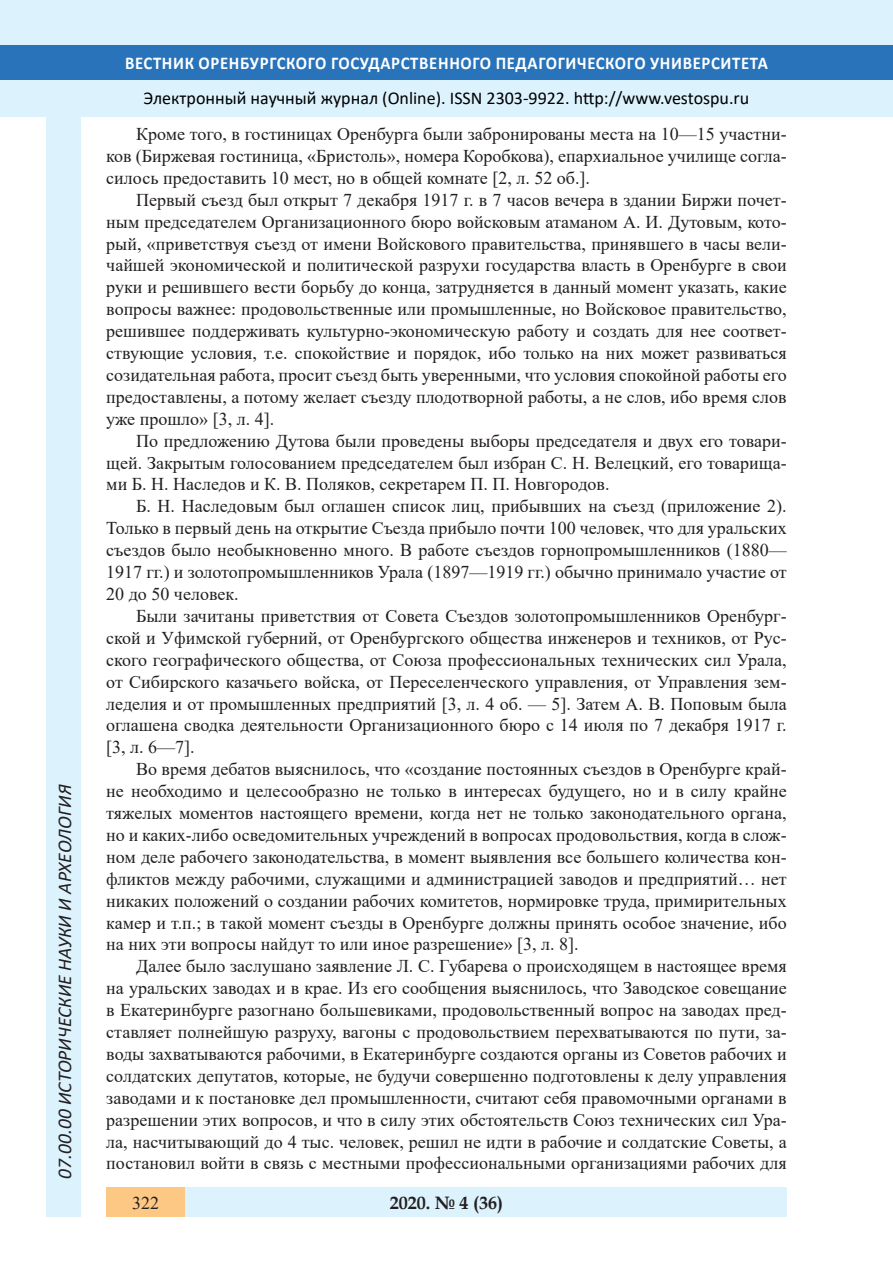
<style>
.page{position:relative;width:893px;height:1263px;background:#fff}
.page>*{position:absolute;margin:0;border:0;box-sizing:border-box;transform-origin:0 0}
.t1{font:italic 19.5px "Calibri";color:#231f20}
.Стиль2{font:18px/21.9px "Times New Roman";color:#231f20;text-align:justify}
.t2{font:18px "Calibri";color:#000}
.t3{font:700 18px "Calibri";letter-spacing:.04em;color:#fff;scale:.93 1}
.t4{font:700 18px "Book Antiqua";color:#231f20}
</style>
<div class="page">
<div style="left:0;top:0;width:893px;height:116px;background:#dcf2fc"></div>
<div style="left:0;top:45px;width:893px;height:34px;background:#2873ba"></div>
<div style="left:106px;top:1188px;width:681px;height:29px;background:#dcf2fc"></div>
<div style="left:106px;top:1188px;width:79px;height:29px;background:#fdc784"></div>
<div style="left:47px;top:116px;width:34px;height:1101px;background:#dcf2fc"></div>
<p class="t1" style="left:51px;top:1179px;width:395px;rotate:-90deg">07.00.00 ИСТОРИЧЕСКИЕ НАУКИ И АРХЕОЛОГИЯ</p>
<p class="t1" style="left:51px;top:1105px;width:206px;rotate:-90deg">БИОЛОГИЧЕСКИЕ НАУКИ</p>
<p class="t1" style="left:51px;top:1169px;width:11px;rotate:-90deg">3</p>
<p class="t3" style="left:125px;top:50px;width:693px">ВЕСТНИК ОРЕНБУРГСКОГО ГОСУДАРСТВЕННОГО ПЕДАГОГИЧЕСКОГО УНИВЕРСИТЕТА</p>
<p class="t2" style="left:144px;top:85px;width:607px">Электронный научный журнал (Online). ISSN 2303-9922. http://www.vestospu.ru</p>
<p class="t2" style="left:583px;top:85px;width:13px">t</p>
<p class="t2" style="left:583px;top:85px;width:13px">t</p>
<p class="Стиль2" style="left:106px;top:122px;width:682px;text-indent:30px">Кроме того, в гостиницах Оренбурга были забронированы места на 10—15 участни&shy;ков (Биржевая гостиница, «Бристоль», номера Коробкова), епархиальное училище согла&shy;силось предоставить 10 мест, но в общей комнате [2, л. 52 об.].</p>
<p class="Стиль2" style="left:106px;top:188px;width:682px;text-indent:30px">Первый съезд был открыт 7 декабря 1917 г. в 7 часов вечера в здании Биржи почет&shy;ным председателем Организационного бюро войсковым атаманом А. И. Дутовым, кото&shy;рый, «приветствуя съезд от имени Войскового правительства, принявшего в часы вели&shy;чайшей экономической и политической разрухи государства власть в Оренбурге в свои руки и решившего вести борьбу до конца, затрудняется в данный момент указать, какие вопросы важнее: продовольственные или промышленные, но Войсковое правительство, решившее поддерживать культурно-экономическую работу и создать для нее соответ&shy;ствующие условия, т.е. спокойствие и порядок, ибо только на них может развиваться созидательная работа, просит съезд быть уверенными, что условия спокойной работы его предоставлены, а потому желает съезду плодотворной работы, а не слов, ибо время слов уже прошло» [3, л. 4].</p>
<p class="Стиль2" style="left:106px;top:429px;width:682px;text-indent:30px">По предложению Дутова были проведены выборы председателя и двух его товари&shy;щей. Закрытым голосованием председателем был избран С. Н. Велецкий, его товарища&shy;ми Б. Н. Наследов и К. В. Поляков, секретарем П. П. Новгородов.</p>
<p class="Стиль2" style="left:106px;top:495px;width:682px;text-indent:30px">Б. Н. Наследовым был оглашен список лиц, прибывших на съезд (приложение 2).<br>Только в первый день на открытие Съезда прибыло почти 100 человек, что для уральских съездов было необыкновенно много. В работе съездов горнопромышленников (1880— 1917 гг.) и золотопромышленников Урала (1897—1919 гг.) обычно принимало участие от 20 до 50 человек.</p>
<p class="Стиль2" style="left:106px;top:604px;width:682px;text-indent:30px">Были зачитаны приветствия от Совета Съездов золотопромышленников Оренбург&shy;ской и Уфимской губерний, от Оренбургского общества инженеров и техников, от Рус&shy;ского географического общества, от Союза профессиональных технических сил Урала, от Сибирского казачьего войска, от Переселенческого управления, от Управления зем&shy;леделия и от промышленных предприятий [3, л. 4 об. — 5]. Затем А. В. Поповым была оглашена сводка деятельности Организационного бюро с 14 июля по 7 декабря 1917 г. [3, л. 6—7].</p>
<p class="Стиль2" style="left:106px;top:758px;width:682px;text-indent:30px">Во время дебатов выяснилось, что «создание постоянных съездов в Оренбурге край&shy;не необходимо и целесообразно не только в интересах будущего, но и в силу крайне тяжелых моментов настоящего времени, когда нет не только законодательного органа, но и каких-либо осведомительных учреждений в вопросах продовольствия, когда в слож&shy;ном деле рабочего законодательства, в момент выявления все большего количества кон&shy;фликтов между рабочими, служащими и администрацией заводов и предприятий… нет никаких положений о создании рабочих комитетов, нормировке труда, примирительных камер и т.п.; в такой момент съезды в Оренбурге должны принять особое значение, ибо на них эти вопросы найдут то или иное разрешение» [3, л. 8].</p>
<p class="Стиль2" style="left:106px;top:955px;width:682px;text-indent:30px">Далее было заслушано заявление Л. С. Губарева о происходящем в настоящее время на уральских заводах и в крае. Из его сообщения выяснилось, что Заводское совещание в Екатеринбурге разогнано большевиками, продовольственный вопрос на заводах пред&shy;ставляет полнейшую разруху, вагоны с продовольствием перехватываются по пути, за&shy;воды захватываются рабочими, в Екатеринбурге создаются органы из Советов рабочих и солдатских депутатов, которые, не будучи совершенно подготовлены к делу управления заводами и к постановке дел промышленности, считают себя правомочными органами в разрешении этих вопросов, и что в силу этих обстоятельств Союз технических сил Ура&shy;ла, насчитывающий до 4 тыс. человек, решил не идти в рабочие и солдатские Советы, а постановил войти в связь с местными профессиональными организациями рабочих для</p>
<p class="t4" style="left:390px;top:1190px;width:115px">2020. № 4 (36)</p>
<p class="Стиль2" style="left:132px;top:1191px;width:28px">322</p>
<p class="t4" style="left:460px;top:1190px;width:10px">2</p>
<p class="t4" style="left:408px;top:1190px;width:19px">18</p>
<p class="t4" style="left:460px;top:1190px;width:39px">1 25</p>
</div>
